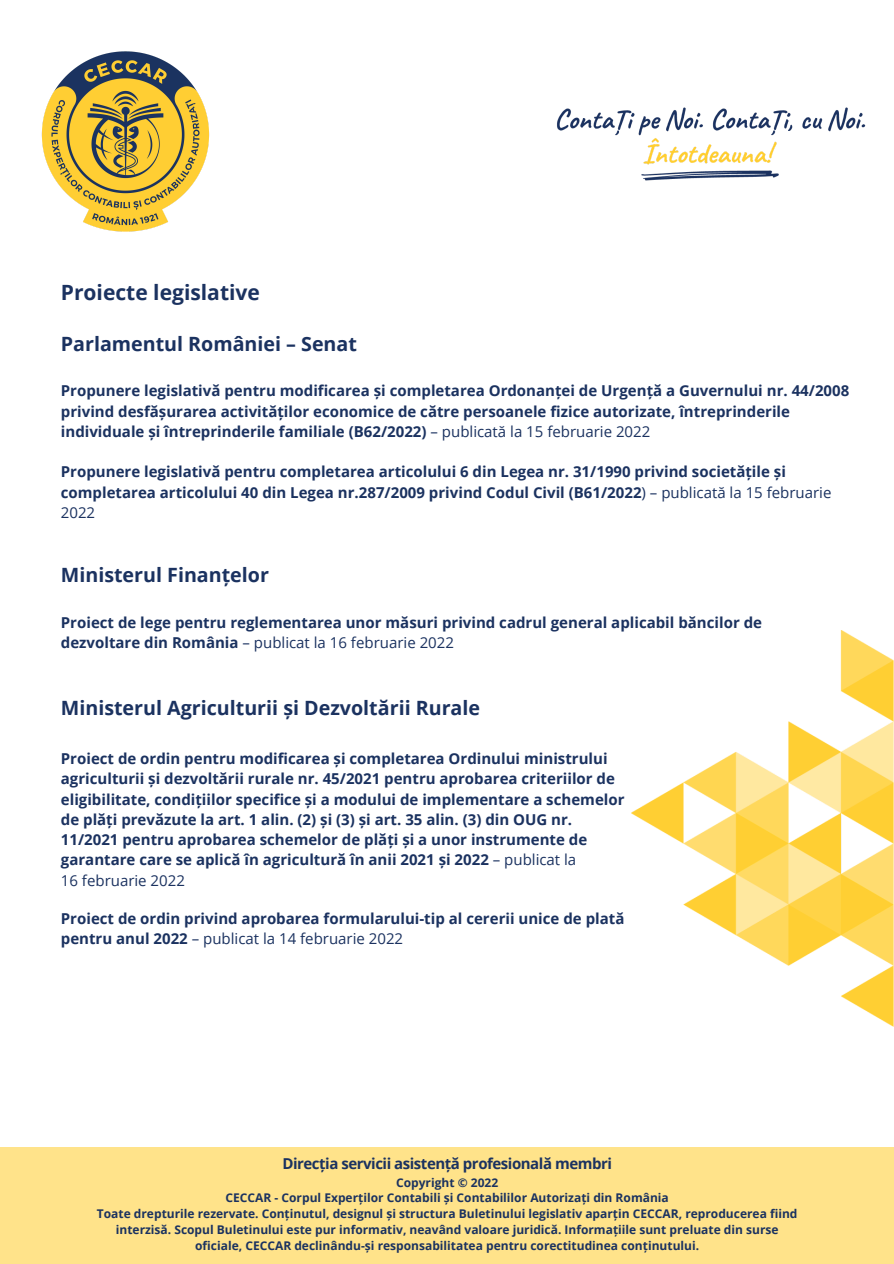
<style>
.page{position:relative;width:894px;height:1264px;background:#fff}
.page>*{position:absolute;margin:0;border:0;box-sizing:border-box;transform-origin:0 0}
.t1{font:700 21px "Open Sans";color:#1b3260}
.t2{font:700 19.65px "Open Sans";color:#1b3260}
.t3{font:700 15px/20.2px "Open Sans";color:#1b3260}
.t4{font:15px "Open Sans";color:#1b3260}
.t5{font:700 15px "Open Sans";letter-spacing:-.03em;color:#1b3260}
.t6{font:700 12px/15.8px "Open Sans";color:#1b3260;text-align:center}
.s1{font-weight:400}
.s2{font-weight:700}
</style>
<div class="page">
<img style="left:41px;top:52px;width:168px;height:180px">
<img style="left:557px;top:107px;width:309px;height:74px">
<img style="left:631px;top:631px;width:262px;height:395px">
<div style="left:0;top:1146px;width:893px;height:117px;background:#ffe38a"></div>
<p class="t1" style="left:61px;top:277px;width:200px">Proiecte legislative</p>
<p class="t2" style="left:61px;top:330px;width:297px">Parlamentul României – Senat</p>
<p class="t3" style="left:61px;top:380px;width:789px">Propunere legislativă pentru modificarea și completarea Ordonanței de Urgență a Guvernului nr. 44/2008 privind desfășurarea activităților economice de către persoanele fizice autorizate, întreprinderile individuale și întreprinderile familiale (B62/2022) <span class="s1">– publicată la 15 februarie 2022</span></p>
<p class="t3" style="left:61px;top:461px;width:772px">Propunere legislativă pentru completarea articolului 6 din Legea nr. 31/1990 privind societățile și completarea articolului 40 din Legea nr.287/2009 privind Codul Civil (B61/2022<span class="s1">) – publicată la 15 februarie<br>2022</span></p>
<p class="t2" style="left:61px;top:561px;width:209px">Ministerul Finanțelor</p>
<p class="t3" style="left:61px;top:611px;width:702px">Proiect de lege pentru reglementarea unor măsuri privind cadrul general aplicabil băncilor de</p>
<p class="t4" style="left:61px;top:632px;width:394px"><span class="s2">dezvoltare din România</span> – publicat la 16 februarie 2022</p>
<p class="t2" style="left:61px;top:693px;width:420px">Ministerul Agriculturii și Dezvoltării Rurale</p>
<p class="t3" style="left:61px;top:748px;width:565px">Proiect de ordin pentru modificarea și completarea Ordinului ministrului agriculturii și dezvoltării rurale nr. 45/2021 pentru aprobarea criteriilor de eligibilitate, condițiilor specifice și a modului de implementare a schemelor de plăți prevăzute la art. 1 alin. (2) și (3) și art. 35 alin. (3) din OUG nr.<br>11/2021 pentru aprobarea schemelor de plăți și a unor instrumente de garantare care se aplică în agricultură în anii 2021 și 2022 <span class="s1">– publicat la</span></p>
<p class="t4" style="left:61px;top:869px;width:125px">16 februarie 2022</p>
<p class="t3" style="left:61px;top:908px;width:565px">Proiect de ordin privind aprobarea formularului-tip al cererii unice de plată</p>
<p class="t4" style="left:61px;top:928px;width:344px"><span class="s2">pentru anul 2022</span> – publicat la 14 februarie 2022</p>
<p class="t5" style="left:282px;top:1152px;width:331px">Direcția servicii asistență profesională membri</p>
<p class="t6" style="left:396px;top:1173px;width:104px">Copyright © 2022</p>
<p class="t6" style="left:225px;top:1189px;width:444px">CECCAR - Corpul Experților Contabili și Contabililor Autorizați din România</p>
<p class="t6" style="left:97px;top:1205px;width:702px">Toate drepturile rezervate. Conținutul, designul și structura Buletinului legislativ aparțin CECCAR, reproducerea fiind interzisă. Scopul Buletinului este pur informativ, neavând valoare juridică. Informațiile sunt preluate din surse oficiale, CECCAR declinându-și responsabilitatea pentru corectitudinea conținutului.</p>
</div>
